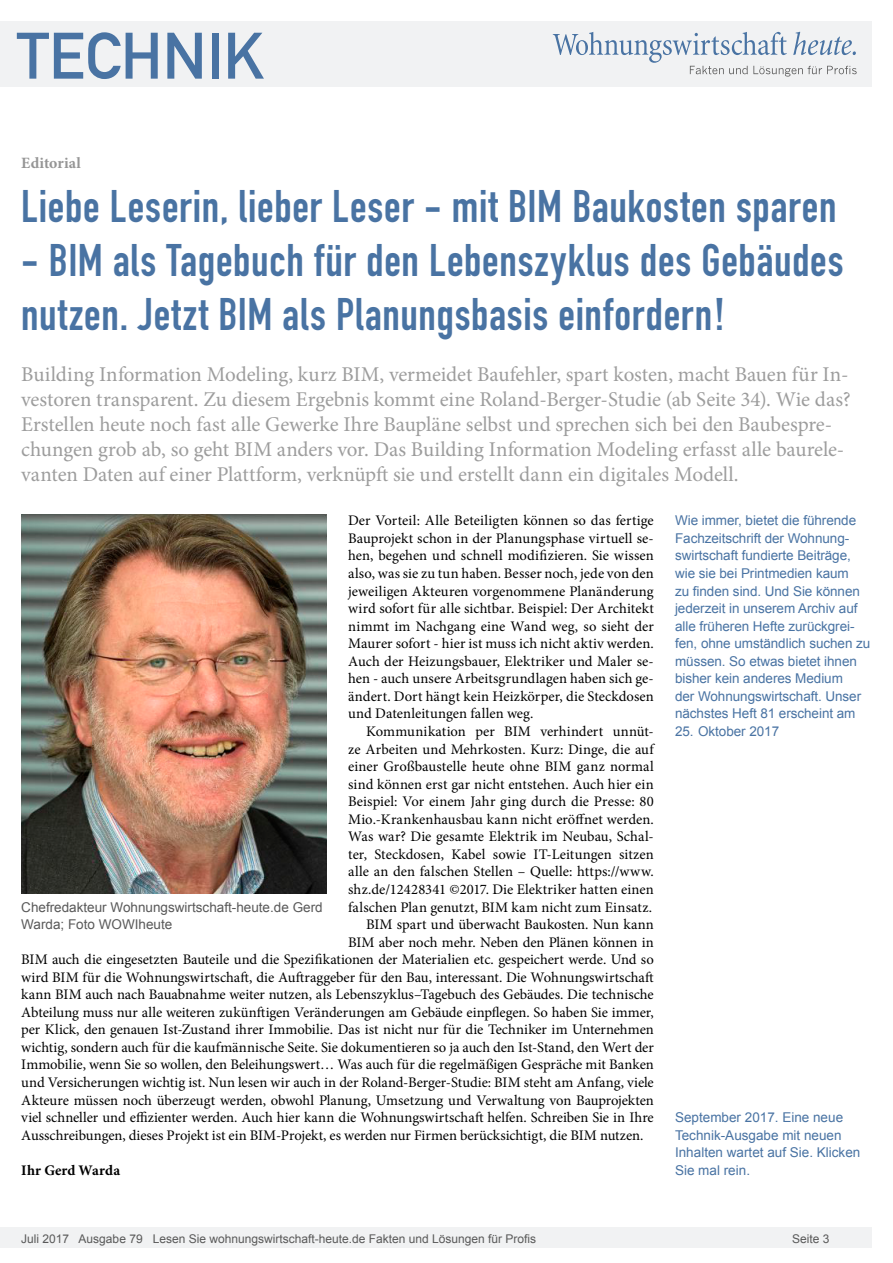
<style>
.page{position:relative;width:893px;height:1263px;background:#fff}
.page>*{position:absolute;margin:0;border:0;box-sizing:border-box;transform-origin:0 0}
.t1{font:64.5px "DIN Mittelschrift";color:#4973a3}
.Überschrift_Groß{font:45px/54px "DIN Engschrift";letter-spacing:.015em;color:#4973a3}
.Anlesetext{font:21px/25.2px "Minion Pro";letter-spacing:-.005em;color:#9d9d9d}
.Kategorie{font:700 15.75px "Minion Pro";letter-spacing:.01em;color:#959595}
.Fliesstext{font:14.7px/17.5px "Minion Pro";letter-spacing:-.005em;color:#000;text-align:justify}
.Fließtext_erste_Zeil{font:14.7px/17.5px "Minion Pro";letter-spacing:.005em;color:#000;text-align:justify}
.AUTOR{font:700 14.7px "Minion Pro";letter-spacing:.015em;color:#000}
.Info{font:13.5px/17.5px "Arial";letter-spacing:-.005em;color:#4973a3}
.Bildunterschrift{font:13.5px/17.5px "Arial";color:#595959}
.t2{font:12px "Arial";color:#595959}
</style>
<div class="page">
<div style="left:0;top:1227px;width:872px;height:20px;background:#f1f2f3"></div>
<div style="left:0;top:21px;width:872px;height:66px;background:#f1f2f3"></div>
<svg style="left:553px;top:32px;width:304px;height:45px"></svg>
<img style="left:21px;top:514px;width:306px;height:379px">
<h1 class="t1" style="left:17px;top:18px;width:249px">TECHNIK</h1>
<p class="Kategorie" style="left:21px;top:152px;width:61px">Editorial</p>
<p class="Überschrift_Groß" style="left:21px;top:180px;width:817px">Liebe Leserin, lieber Leser - mit BIM Baukosten sparen</p>
<p class="Überschrift_Groß" style="left:21px;top:234px;width:824px">- BIM als Tagebuch für den Lebenszyklus des Gebäudes nutzen. Jetzt BIM als Planungsbasis einfordern!</p>
<p class="Anlesetext" style="left:21px;top:361px;width:831px">Building Information Modeling, kurz BIM, vermeidet Baufehler, spart kosten, macht Bauen für In&shy;vestoren transparent. Zu diesem Ergebnis kommt eine Roland-Berger-Studie (ab Seite 34). Wie das?<br>Erstellen heute noch fast alle Gewerke Ihre Baupläne selbst und sprechen sich bei den Baubespre&shy;chungen grob ab, so geht BIM anders vor. Das Building Information Modeling erfasst alle baurele&shy;vanten Daten auf einer Plattform, verknüpft sie und erstellt dann ein digitales Modell.</p>
<p class="Fließtext_erste_Zeil" style="left:348px;top:512px;width:307px">Der Vorteil: Alle Beteiligten können so das fertige Bauprojekt schon in der Planungsphase virtuell se&shy;hen, begehen und schnell modifizieren. Sie wissen also, was sie zu tun haben. Besser noch, jede von den jeweiligen Akteuren vorgenommene Planänderung wird sofort für alle sichtbar. Beispiel: Der Architekt nimmt im Nachgang eine Wand weg, so sieht der Maurer sofort - hier ist muss ich nicht aktiv werden.<br>Auch der Heizungsbauer, Elektriker und Maler se&shy;hen - auch unsere Arbeitsgrundlagen haben sich ge&shy;ändert. Dort hängt kein Heizkörper, die Steckdosen und Datenleitungen fallen weg.</p>
<p class="Fliesstext" style="left:348px;top:723px;width:307px;text-indent:18px">Kommunikation per BIM verhindert unnüt&shy;ze Arbeiten und Mehrkosten. Kurz: Dinge, die auf einer Großbaustelle heute ohne BIM ganz normal sind können erst gar nicht entstehen. Auch hier ein Beispiel: Vor einem Jahr ging durch die Presse: 80<br>Mio.-Krankenhausbau kann nicht eröffnet werden.<br>Was war? Die gesamte Elektrik im Neubau, Schal&shy;ter, Steckdosen, Kabel sowie IT-Leitungen sitzen alle an den falschen Stellen – Quelle: https://www. shz.de/12428341 ©2017. Die Elektriker hatten einen falschen Plan genutzt, BIM kam nicht zum Einsatz.</p>
<p class="Fliesstext" style="left:366px;top:916px;width:289px">BIM spart und überwacht Baukosten. Nun kann</p>
<p class="Fliesstext" style="left:348px;top:933px;width:307px">BIM aber noch mehr. Neben den Plänen können in</p>
<p class="Fliesstext" style="left:21px;top:951px;width:634px">BIM auch die eingesetzten Bauteile und die Spezifikationen der Materialien etc. gespeichert werde. Und so</p>
<p class="Fliesstext" style="left:21px;top:968px;width:634px">wird BIM für die Wohnungswirtschaft, die Auftraggeber für den Bau, interessant. Die Wohnungswirtschaft</p>
<p class="Fliesstext" style="left:21px;top:986px;width:634px">kann BIM auch nach Bauabnahme weiter nutzen, als Lebenszyklus–Tagebuch des Gebäudes. Die technische</p>
<p class="Fliesstext" style="left:21px;top:1003px;width:634px">Abteilung muss nur alle weiteren zukünftigen Veränderungen am Gebäude einpflegen. So haben Sie immer,</p>
<p class="Fliesstext" style="left:21px;top:1021px;width:634px">per Klick, den genauen Ist-Zustand ihrer Immobilie. Das ist nicht nur für die Techniker im Unternehmen</p>
<p class="Fliesstext" style="left:21px;top:1038px;width:634px">wichtig, sondern auch für die kaufmännische Seite. Sie dokumentieren so ja auch den Ist-Stand, den Wert der</p>
<p class="Fliesstext" style="left:21px;top:1056px;width:634px">Immobilie, wenn Sie so wollen, den Beleihungswert… Was auch für die regelmäßigen Gespräche mit Banken</p>
<p class="Fliesstext" style="left:21px;top:1074px;width:634px">und Versicherungen wichtig ist. Nun lesen wir auch in der Roland-Berger-Studie: BIM steht am Anfang, viele</p>
<p class="Fliesstext" style="left:21px;top:1091px;width:634px">Akteure müssen noch überzeugt werden, obwohl Planung, Umsetzung und Verwaltung von Bauprojekten</p>
<p class="Fliesstext" style="left:21px;top:1109px;width:634px">viel schneller und effizienter werden. Auch hier kann die Wohnungswirtschaft helfen. Schreiben Sie in Ihre</p>
<p class="Fliesstext" style="left:21px;top:1126px;width:624px">Ausschreibungen, dieses Projekt ist ein BIM-Projekt, es werden nur Firmen berücksichtigt, die BIM nutzen.</p>
<p class="AUTOR" style="left:21px;top:1160px;width:100px">Ihr Gerd Warda</p>
<p class="Info" style="left:675px;top:512px;width:197px">Wie immer, bietet die führende<br>Fachzeitschrift der Wohnung&shy;swirtschaft fundierte Beiträge, wie sie bei Printmedien kaum<br>zu finden sind. Und Sie können jederzeit in unserem Archiv auf alle früheren Hefte zurückgrei&shy;fen, ohne umständlich suchen zu müssen. So etwas bietet ihnen bisher kein anderes Medium<br>der Wohnungswirtschaft. Unser nächstes Heft 81 erscheint am</p>
<p class="Info" style="left:675px;top:723px;width:106px">25. Oktober 2017</p>
<p class="Bildunterschrift" style="left:21px;top:898px;width:303px">Chefredakteur Wohnungswirtschaft-heute.de Gerd<br>Warda; Foto WOWIheute</p>
<p class="Info" style="left:675px;top:1109px;width:187px">September 2017. Eine neue<br>Technik-Ausgabe mit neuen<br>Inhalten wartet auf Sie. Klicken<br>Sie mal rein.</p>
<p class="t2" style="left:21px;top:1230px;width:516px">Juli 2017 Ausgabe 79 Lesen Sie wohnungswirtschaft-heute.de Fakten und Lösungen für Profis</p>
<p class="t2" style="left:792px;top:1231px;width:39px">Seite 3</p>
</div>
